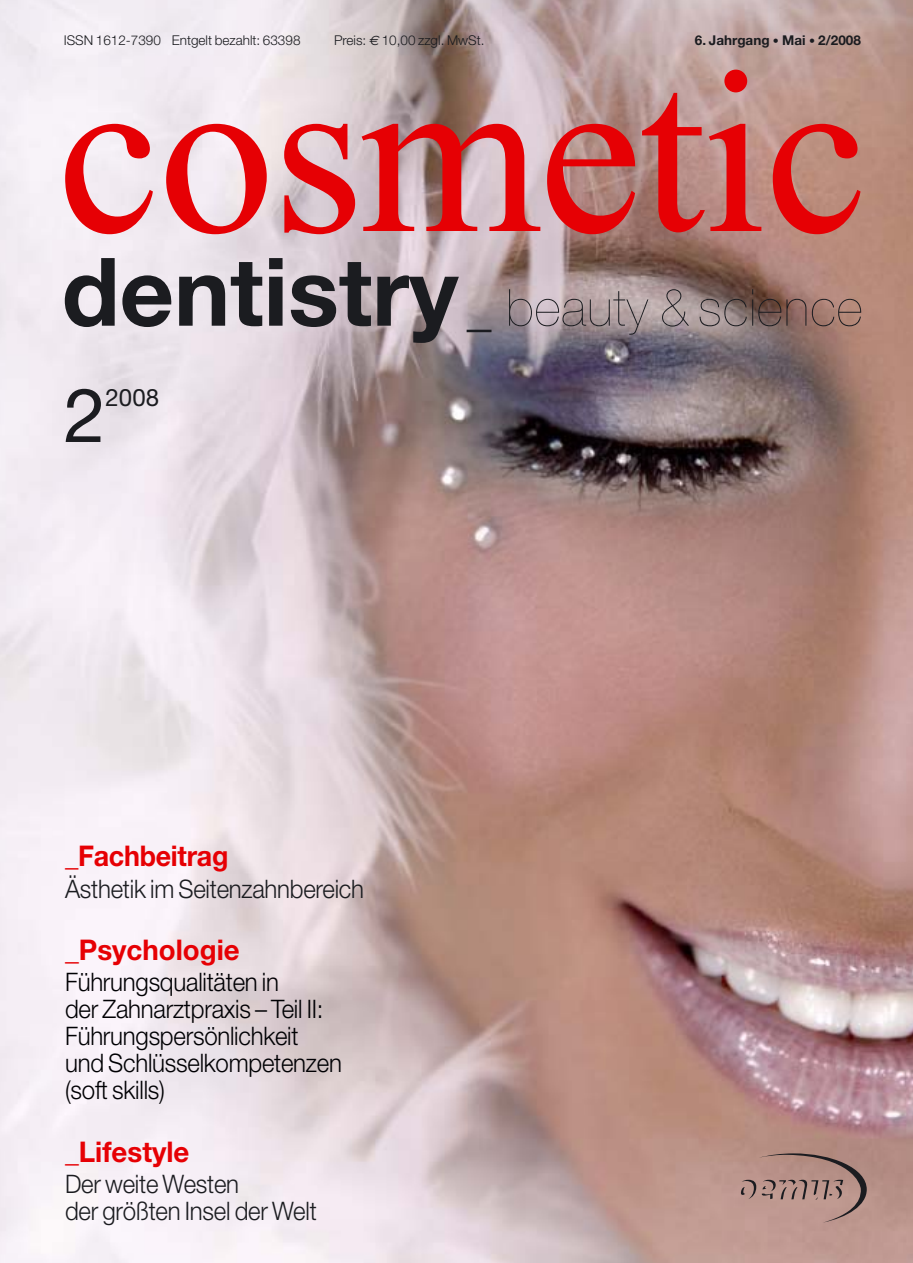
<style>
.page{position:relative;width:913px;height:1263px;background:#fff}
.page>*{position:absolute;margin:0;border:0;box-sizing:border-box;transform-origin:0 0}
.t1{font:232.5px "Times";letter-spacing:-.01em;color:#e60004}
.t2{font:75px "Helvetica Neue";color:#1b1c20}
.t3{font:200 51.15px "Helvetica Neue";letter-spacing:.02em;color:#1b1c20}
.t4{font:700 28.5px "Helvetica Neue";color:#e60004}
.t5{font:700 28.5px "Helvetica Neue";color:#e60004;scale:.94 1}
.t6{font:300 25.5px/27px "Helvetica Neue";letter-spacing:-.01em;color:#000003;scale:.94 1}
.t7{font:300 25.5px/27px "Helvetica Neue";letter-spacing:-.01em;color:#1b1c20;scale:.94 1}
.t8{font:24px "Helvetica Neue";color:#1b1c20}
.t9{font:300 13.5px "Helvetica Neue";color:#1b1c20}
.t10{font:700 13.5px "Helvetica Neue";color:#1b1c20}
.s1{font-family:"Euro Sans";font-weight:400;font-style:italic}
.s2{font-size:12px}
.s3{font-weight:700;font-size:94.65px}
.s4{font-size:49.65px}
</style>
<div class="page">
<img style="left:1px;top:0;width:911px;height:1263px">
<svg style="left:740px;top:1153px;width:126px;height:70px;background:#aa8880"></svg>
<p class="t9" style="left:64px;top:35px;width:238px">ISSN 1612-7390 Entgelt bezahlt: 63398</p>
<p class="t9" style="left:334px;top:35px;width:152px">Preis: <span class="s1">€</span> 10,00 zzgl. MwSt.</p>
<p class="t10" style="left:694px;top:35px;width:167px">6. Jahrgang <span class="s2">•</span> Mai <span class="s2">•</span> 2/2008</p>
<h1 class="t1" style="left:57px;top:70px;width:812px">cosmetic</h1>
<h3 class="t3" style="left:62px;top:289px;width:801px"><span class="s3">dentistry</span><span class="s4">_</span> beauty &amp; science</h3>
<h2 class="t2" style="left:64px;top:388px;width:43px">2</h2>
<p class="t8" style="left:106px;top:389px;width:55px">2008</p>
<p class="t5" style="left:65px;top:846px;width:175px">_Fachbeitrag</p>
<p class="t7" style="left:65px;top:877px;width:319px">Ästhetik im Seitenzahnbereich</p>
<p class="t4" style="left:65px;top:940px;width:176px">_Psychologie</p>
<p class="t6" style="left:65px;top:971px;width:296px">Führungsqualitäten in<br>der Zahnarztpraxis – Teil II:<br>Führungspersönlichkeit und Schlüsselkompetenzen (soft skills)</p>
<p class="t4" style="left:65px;top:1141px;width:126px">_Lifestyle</p>
<p class="t7" style="left:65px;top:1173px;width:269px">Der weite Westen<br>der größten Insel der Welt</p>
</div>
